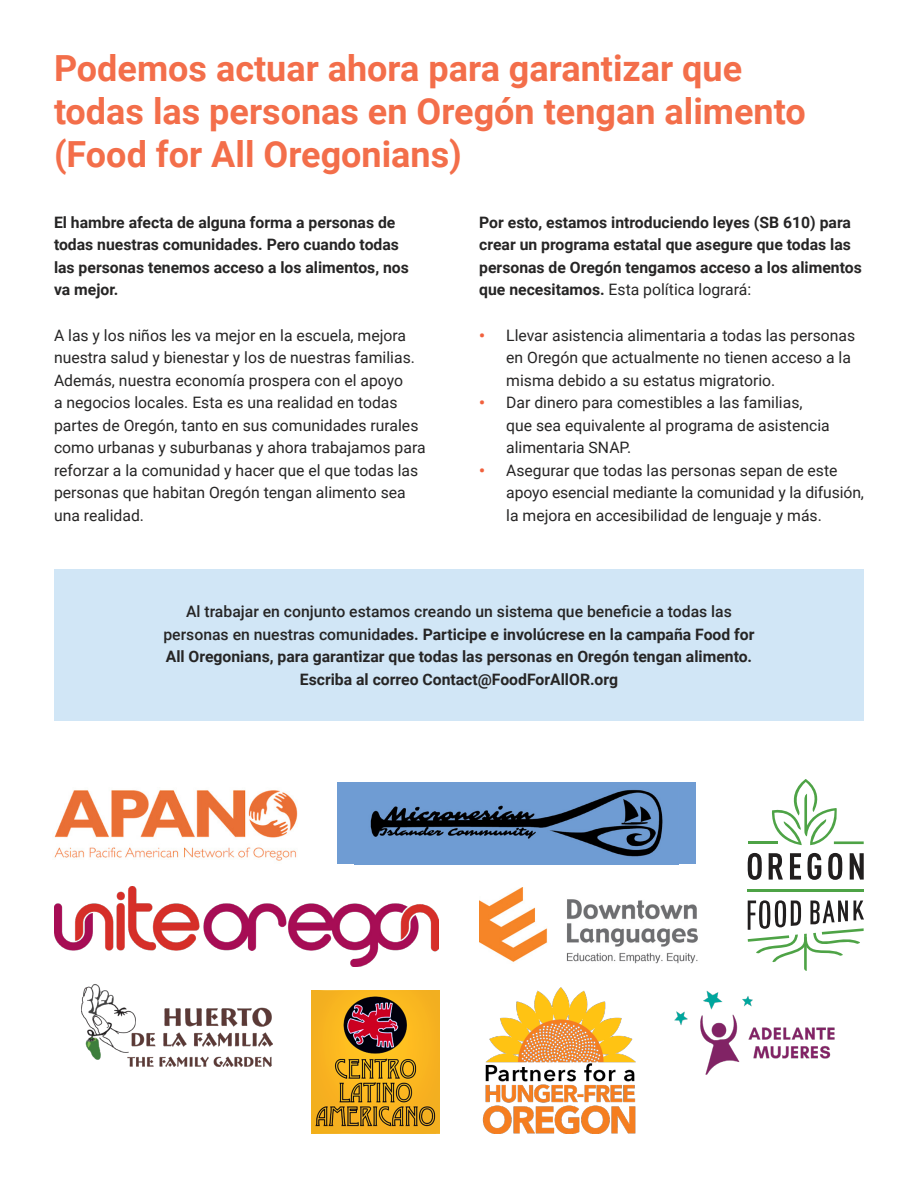
<style>
.page{position:relative;width:918px;height:1188px;background:#fff}
.page>*{position:absolute;margin:0;border:0;box-sizing:border-box;transform-origin:0 0}
.t1{font:700 36px/43.2px "Roboto";color:#f36e4a}
.Body{font:15.75px/22.5px "Roboto";color:#262525}
.Body-2{font:700 15.75px/22.5px "Roboto";color:#262525}
.s1{font-weight:400}
.s2{font-weight:900;color:#f1613d}
.s3{font-weight:500}
</style>
<div class="page">
<div style="left:54px;top:569px;width:810px;height:152px;background:#d1e6f6"></div>
<img style="left:81px;top:984px;width:192px;height:83px">
<img style="left:482px;top:987px;width:154px;height:147px">
<img style="left:312px;top:991px;width:127px;height:142px">
<img style="left:674px;top:991px;width:161px;height:84px">
<img style="left:479px;top:888px;width:219px;height:76px">
<img style="left:54px;top:790px;width:244px;height:71px">
<div style="left:338px;top:782px;width:358px;height:82px;background:#6f9cd3"></div>
<img style="left:370px;top:789px;width:293px;height:68px">
<hr style="left:748px;top:841px;width:29px;height:3px;background:#4ea346">
<hr style="left:834px;top:841px;width:30px;height:3px;background:#4ea346">
<svg style="left:772px;top:779px;width:67px;height:66px"></svg>
<hr style="left:748px;top:889px;width:116px;height:2px;background:#4ea346">
<svg style="left:748px;top:853px;width:14px;height:27px"></svg>
<svg style="left:769px;top:853px;width:14px;height:27px"></svg>
<svg style="left:790px;top:853px;width:11px;height:27px"></svg>
<svg style="left:807px;top:853px;width:14px;height:27px"></svg>
<svg style="left:828px;top:853px;width:14px;height:27px"></svg>
<svg style="left:850px;top:853px;width:14px;height:27px"></svg>
<svg style="left:748px;top:900px;width:116px;height:71px"></svg>
<img style="left:54px;top:887px;width:385px;height:80px">
<h1 class="t1" style="left:54px;top:45px;width:753px">Podemos actuar ahora para garantizar que todas las personas en Oregón tengan alimento (Food for All Oregonians)</h1>
<p class="Body-2" style="left:54px;top:211px;width:356px">El hambre afecta de alguna forma a personas de todas nuestras comunidades. Pero cuando todas las personas tenemos acceso a los alimentos, nos va mejor.</p>
<p class="Body" style="left:54px;top:323px;width:373px">A las y los niños les va mejor en la escuela, mejora nuestra salud y bienestar y los de nuestras familias.<br>Además, nuestra economía prospera con el apoyo<br>a negocios locales. Esta es una realidad en todas partes de Oregón, tanto en sus comunidades rurales como urbanas y suburbanas y ahora trabajamos para reforzar a la comunidad y hacer que el que todas las personas que habitan Oregón tengan alimento sea una realidad.</p>
<p class="Body-2" style="left:479px;top:211px;width:384px">Por esto, estamos introduciendo leyes (SB 610) para crear un programa estatal que asegure que todas las personas de Oregón tengamos acceso a los alimentos que necesitamos. <span class="s1">Esta política logrará:</span></p>
<p class="Body" style="left:506px;top:323px;width:350px;text-indent:-27px"><span class="s2">•</span> Llevar asistencia alimentaria a todas las personas en Oregón que actualmente no tienen acceso a la misma debido a su estatus migratorio.</p>
<p class="Body" style="left:506px;top:391px;width:325px;text-indent:-27px"><span class="s2">•</span> Dar dinero para comestibles a las familias, que sea equivalente al programa de asistencia alimentaria SNAP.</p>
<p class="Body" style="left:506px;top:458px;width:359px;text-indent:-27px"><span class="s2">•</span> Asegurar que todas las personas sepan de este apoyo esencial mediante la comunidad y la difusión, la mejora en accesibilidad de lenguaje y más.</p>
<p class="Body-2" style="left:163px;top:600px;width:593px;text-align:center"><span class="s3">Al trabajar en conjunto estamos creando un sistema que beneficie a todas las personas en nuestras comunid</span>ades. Participe e involúcrese en la campaña Food for All Oregonians, para garantizar que todas las personas en Oregón tengan alimento.<br>Escriba al correo Contact@FoodForAllOR.org</p>
</div>
